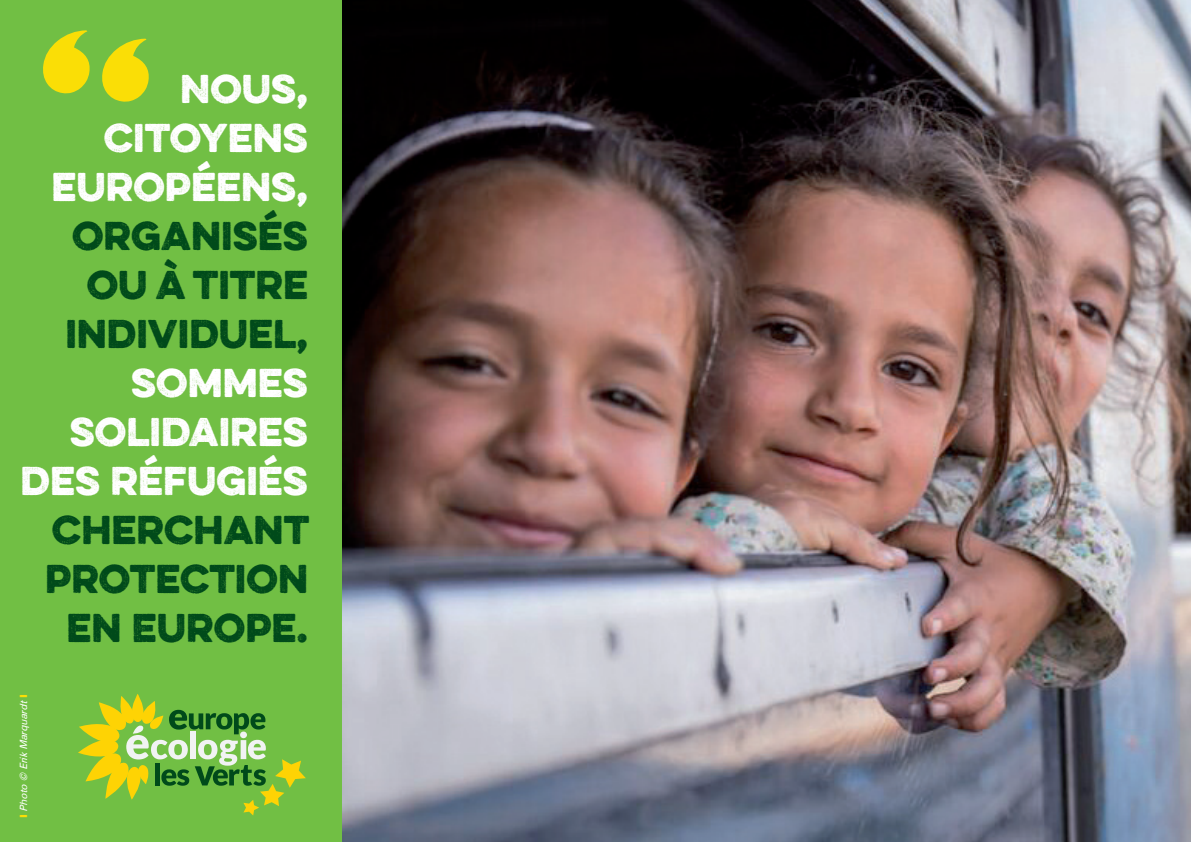
<style>
.page{position:relative;width:1191px;height:842px;background:#fff}
.page>*{position:absolute;margin:0;border:0;box-sizing:border-box;transform-origin:0 0}
.t1{font:700 36px/49px "Eveleth";color:#004a1a;text-align:center}
.t2{font:700 36px/49px "Eveleth";color:#fff;text-align:right}
.t3{font:italic 10px "Free Universal";color:#fff}
.s1{font-family:"Arial";font-weight:900;font-style:normal;color:#fade06}
</style>
<div class="page">
<img style="left:341px;top:0;width:850px;height:842px">
<div style="left:0;top:0;width:341px;height:842px;background:#71bf44"></div>
<svg style="left:78px;top:694px;width:228px;height:121px"></svg>
<p class="t2" style="left:51px;top:63px;width:258px">NOUS,<br>CITOYENS<br>EUROPÉENS,</p>
<p class="t1" style="left:65px;top:210px;width:244px">ORGANISÉS<br>OU À TITRE<br>INDIVIDUEL,</p>
<p class="t2" style="left:21px;top:357px;width:289px">SOMMES<br>SOLIDAIRES<br>DES RÉFUGIÉS</p>
<p class="t1" style="left:45px;top:504px;width:265px">CHERCHANT<br>PROTECTION<br>EN EUROPE.</p>
<p class="t3" style="left:17px;top:818px;width:126px;rotate:-90deg"><span class="s1">I</span> Photo © Erik Marquardt <span class="s1">I</span></p>
</div>
